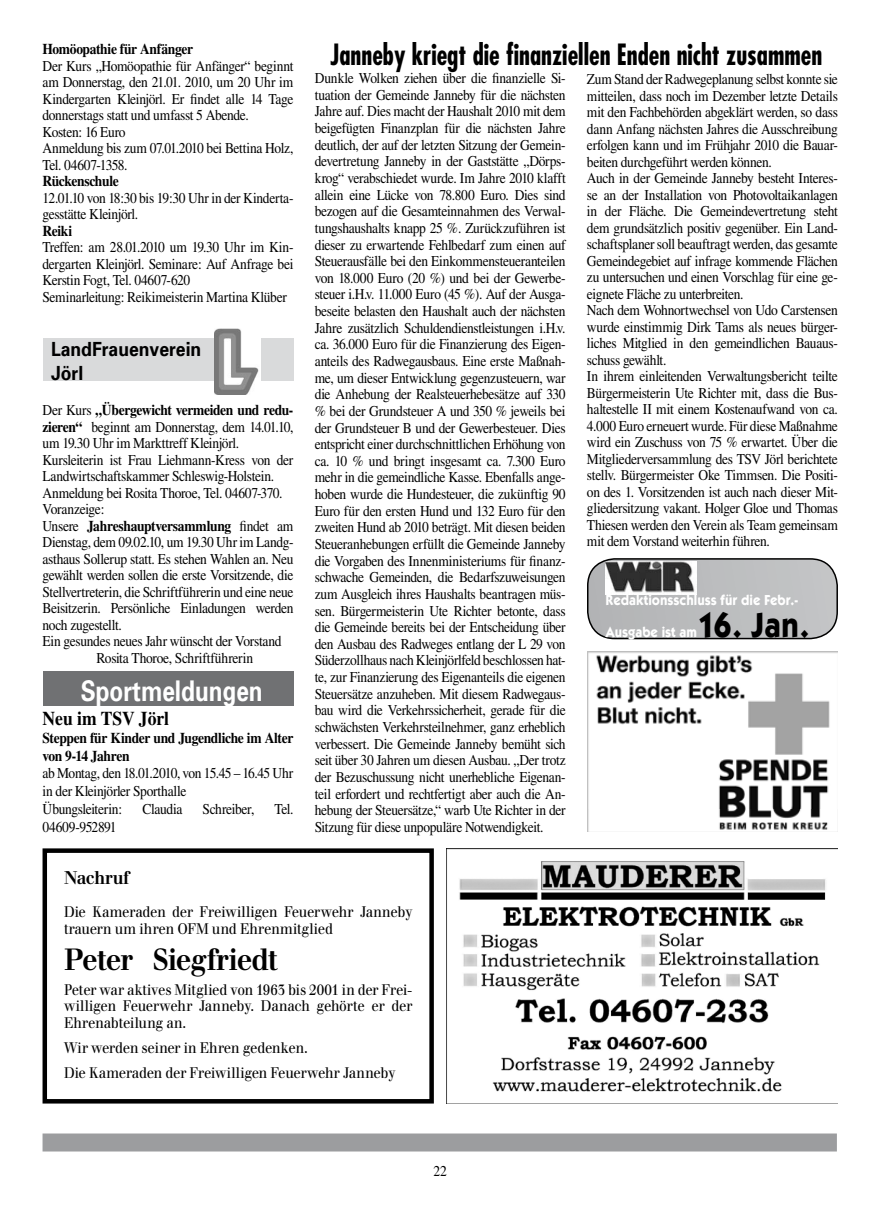
<style>
.page{position:relative;width:872px;height:1212px;background:#fff}
.page>*{position:absolute;margin:0;border:0;box-sizing:border-box;transform-origin:0 0}
.t1{font:700 36px "Kabel Itc T";color:#000;scale:.9 1}
.t2{font:700 30px "Walbaum";letter-spacing:-.035em;color:#000;scale:.9 1}
.t3{font:700 condensed 28.5px "Futura";color:#000;scale:.9 1}
.t4{font:700 28.5px "Univers";color:#fff;scale:.79 1}
.t5{font:700 19.5px/23.7px "Univers";color:#000;scale:.9 1}
.t6{font:700 19.5px "Times";color:#000;scale:.9 1}
.t7{font:700 18px "Walbaum";letter-spacing:-.02em;color:#000;scale:.9 1}
.t8{font:15px/16.6px "Times";letter-spacing:-.025em;color:#000;scale:.9 1}
.t9{font:15px/16.5px "Walbaum";letter-spacing:-.02em;color:#000;scale:.9 1}
.t10{font:700 15px/17.7px "Times";letter-spacing:-.025em;color:#000;scale:.9 1}
.t11{font:700 15px/31.5px "Kabel Itc T";color:#fff;scale:.9 1}
.s1{font-weight:400}
.s2{font-weight:700}
</style>
<div class="page">
<div style="left:43px;top:672px;width:250px;height:34px;background:#707173"></div>
<div style="left:43px;top:339px;width:250px;height:42px;background:#d9dadb"></div>
<img style="left:214px;top:329px;width:46px;height:65px">
<div style="left:43px;top:848px;width:391px;height:255px;border:4px solid #000"></div>
<img style="left:446px;top:848px;width:392px;height:255px">
<div style="left:43px;top:1133px;width:794px;height:18px;background:#9c9d9f"></div>
<img style="left:587px;top:652px;width:251px;height:180px">
<svg style="left:588px;top:559px;width:249px;height:79px;background:#bcbdbf"></svg>
<img style="left:605px;top:561px;width:92px;height:33px">
<div style="left:587px;top:558px;width:251px;height:81px;border:2px solid #000;border-radius:27px"></div>
<p class="t10" style="left:43px;top:40px;width:169px">Homöopathie für Anfänger</p>
<p class="t8" style="left:43px;top:57px;width:280px">Der Kurs „Homöopathie für Anfänger“ beginnt am Donnerstag, den 21.01. 2010, um 20 Uhr im Kindergarten Kleinjörl. Er findet alle 14 Tage donnerstags statt und umfasst 5 Abende.<br>Kosten: 16 Euro<br>Anmeldung bis zum 07.01.2010 bei Bettina Holz, Tel. 04607-1358.</p>
<p class="t10" style="left:43px;top:172px;width:86px">Rückenschule</p>
<p class="t8" style="left:43px;top:189px;width:280px">12.01.10 von 18:30 bis 19:30 Uhr in der Kinderta&shy;gesstätte Kleinjörl.</p>
<p class="t10" style="left:43px;top:222px;width:34px">Reiki</p>
<p class="t8" style="left:43px;top:239px;width:280px">Treffen: am 28.01.2010 um 19.30 Uhr im Kin&shy;dergarten Kleinjörl. Seminare: Auf Anfrage bei Kerstin Fogt, Tel. 04607-620<br>Seminarleitung: Reikimeisterin Martina Klüber</p>
<h3 class="t5" style="left:51px;top:337px;width:168px">LandFrauenverein<br>Jörl</h3>
<p class="t10" style="left:43px;top:401px;width:280px"><span class="s1">Der Kurs</span> „Übergewicht vermeiden und redu-</p>
<p class="t8" style="left:43px;top:418px;width:280px"><span class="s2">zieren“</span> beginnt am Donnerstag, dem 14.01.10,</p>
<p class="t8" style="left:43px;top:435px;width:220px">um 19.30 Uhr im Markttreff Kleinjörl.</p>
<p class="t8" style="left:43px;top:451px;width:280px">Kursleiterin ist Frau Liehmann-Kress von der</p>
<p class="t8" style="left:43px;top:468px;width:259px">Landwirtschaftskammer Schleswig-Holstein.</p>
<p class="t8" style="left:43px;top:484px;width:268px">Anmeldung bei Rosita Thoroe, Tel. 04607-370.</p>
<p class="t8" style="left:43px;top:501px;width:70px">Voranzeige:</p>
<p class="t10" style="left:43px;top:517px;width:280px"><span class="s1">Unsere</span> Jahreshauptversammlung <span class="s1">findet am</span></p>
<p class="t8" style="left:43px;top:534px;width:280px">Dienstag, dem 09.02.10, um 19.30 Uhr im Landg-</p>
<p class="t8" style="left:43px;top:550px;width:280px">asthaus Sollerup statt. Es stehen Wahlen an. Neu</p>
<p class="t8" style="left:43px;top:567px;width:280px">gewählt werden sollen die erste Vorsitzende, die</p>
<p class="t8" style="left:43px;top:583px;width:280px">Stellvertreterin, die Schriftführerin und eine neue</p>
<p class="t8" style="left:43px;top:600px;width:280px">Beisitzerin. Persönliche Einladungen werden</p>
<p class="t8" style="left:43px;top:616px;width:90px">noch zugestellt.</p>
<p class="t8" style="left:43px;top:633px;width:267px">Ein gesundes neues Jahr wünscht der Vorstand</p>
<p class="t8" style="left:97px;top:649px;width:175px">Rosita Thoroe, Schriftführerin</p>
<h3 class="t4" style="left:81px;top:672px;width:232px">Sportmeldungen</h3>
<h3 class="t6" style="left:43px;top:707px;width:142px">Neu im TSV Jörl</h3>
<p class="t10" style="left:43px;top:729px;width:280px">Steppen für Kinder und Jugendliche im Alter von 9-14 Jahren</p>
<p class="t8" style="left:43px;top:764px;width:280px;line-height:17.7px">ab Montag, den 18.01.2010, von 15.45 – 16.45 Uhr in der Kleinjörler Sporthalle<br>Übungsleiterin:</p>
<p class="t8" style="left:142px;top:800px;width:46px">Claudia</p>
<p class="t8" style="left:203px;top:800px;width:59px">Schreiber,</p>
<p class="t8" style="left:274px;top:800px;width:23px">Tel.</p>
<p class="t8" style="left:43px;top:818px;width:84px">04609-952891</p>
<h3 class="t3" style="left:330px;top:36px;width:548px">Janneby kriegt die finanziellen Enden nicht zusammen</h3>
<p class="t8" style="left:315px;top:70px;width:280px;text-align:justify">Dunkle Wolken ziehen über die finanzielle Si&shy;tuation der Gemeinde Janneby für die nächsten Jahre auf. Dies macht der Haushalt 2010 mit dem beigefügten Finanzplan für die nächsten Jahre deutlich, der auf der letzten Sitzung der Gemein&shy;devertretung Janneby in der Gaststätte „Dörps&shy;krog“ verabschiedet wurde. Im Jahre 2010 klafft allein eine Lücke von 78.800 Euro. Dies sind bezogen auf die Gesamteinnahmen des Verwal&shy;tungshaushalts knapp 25 %. Zurückzuführen ist dieser zu erwartende Fehlbedarf zum einen auf Steuerausfälle bei den Einkommensteueranteilen von 18.000 Euro (20 %) und bei der Gewerbe&shy;steuer i.H.v. 11.000 Euro (45 %). Auf der Ausga&shy;beseite belasten den Haushalt auch der nächsten Jahre zusätzlich Schuldendienstleistungen i.H.v. ca. 36.000 Euro für die Finanzierung des Eigen&shy;anteils des Radwegausbaus. Eine erste Maßnah&shy;me, um dieser Entwicklung gegenzusteuern, war die Anhebung der Realsteuerhebesätze auf 330 % bei der Grundsteuer A und 350 % jeweils bei der Grundsteuer B und der Gewerbesteuer. Dies entspricht einer durchschnittlichen Erhöhung von ca. 10 % und bringt insgesamt ca. 7.300 Euro mehr in die gemeindliche Kasse. Ebenfalls ange&shy;hoben wurde die Hundesteuer, die zukünftig 90<br>Euro für den ersten Hund und 132 Euro für den zweiten Hund ab 2010 beträgt. Mit diesen beiden Steueranhebungen erfüllt die Gemeinde Janneby die Vorgaben des Innenministeriums für finanz&shy;schwache Gemeinden, die Bedarfszuweisungen zum Ausgleich ihres Haushalts beantragen müs&shy;sen. Bürgermeisterin Ute Richter betonte, dass die Gemeinde bereits bei der Entscheidung über den Ausbau des Radweges entlang der L 29 von Süderzollhaus nach Kleinjörlfeld beschlossen hat&shy;te, zur Finanzierung des Eigenanteils die eigenen Steuersätze anzuheben. Mit diesem Radwegaus&shy;bau wird die Verkehrssicherheit, gerade für die schwächsten Verkehrsteilnehmer, ganz erheblich verbessert. Die Gemeinde Janneby bemüht sich seit über 30 Jahren um diesen Ausbau. „Der trotz der Bezuschussung nicht unerhebliche Eigenan&shy;teil erfordert und rechtfertigt aber auch die An&shy;hebung der Steuersätze,“ warb Ute Richter in der Sitzung für diese unpopuläre Notwendigkeit.</p>
<p class="t8" style="left:587px;top:71px;width:280px">Zum Stand der Radwegeplanung selbst konnte sie mitteilen, dass noch im Dezember letzte Details mit den Fachbehörden abgeklärt werden, so dass dann Anfang nächsten Jahres die Ausschreibung erfolgen kann und im Frühjahr 2010 die Bauar&shy;beiten durchgeführt werden können.<br>Auch in der Gemeinde Janneby besteht Interes&shy;se an der Installation von Photovoltaikanlagen in der Fläche. Die Gemeindevertretung steht dem grundsätzlich positiv gegenüber. Ein Land&shy;schaftsplaner soll beauftragt werden, das gesamte Gemeindegebiet auf infrage kommende Flächen zu untersuchen und einen Vorschlag für eine ge&shy;eignete Fläche zu unterbreiten.<br>Nach dem Wohnortwechsel von Udo Carstensen wurde einstimmig Dirk Tams als neues bürger&shy;liches Mitglied in den gemeindlichen Bauaus&shy;schuss gewählt.<br>In ihrem einleitenden Verwaltungsbericht teilte Bürgermeisterin Ute Richter mit, dass die Bus&shy;haltestelle II mit einem Kostenaufwand von ca.<br>4.000 Euro erneuert wurde. Für diese Maßnahme wird ein Zuschuss von 75 % erwartet. Über die Mitgliederversammlung des TSV Jörl berichtete stellv. Bürgermeister Oke Timmsen. Die Positi&shy;on des 1. Vorsitzenden ist auch nach dieser Mit&shy;gliedersitzung vakant. Holger Gloe und Thomas Thiesen werden den Verein als Team gemeinsam mit dem Vorstand weiterhin führen.</p>
<p class="t11" style="left:605px;top:584px;width:215px">Redaktionsschluss für die Febr.-<br>Ausgabe ist am</p>
<h1 class="t1" style="left:697px;top:602px;width:127px">16. Jan.</h1>
<p class="t7" style="left:64px;top:867px;width:74px">Nachruf</p>
<p class="t9" style="left:64px;top:904px;width:388px">Die Kameraden der Freiwilligen Feuerwehr Janneby trauern um ihren OFM und Ehrenmitglied</p>
<h2 class="t2" style="left:64px;top:941px;width:240px">Peter Siegfriedt</h2>
<p class="t9" style="left:64px;top:981px;width:388px;text-align:justify">Peter war aktives Mitglied von 1963 bis 2001 in der Frei&shy;willigen Feuerwehr Janneby. Danach gehörte er der Ehrenabteilung an.</p>
<p class="t9" style="left:64px;top:1035px;width:369px;line-height:25px">Wir werden seiner in Ehren gedenken.<br>Die Kameraden der Freiwilligen Feuerwehr Janneby</p>
<p class="t8" style="left:433px;top:1162px;width:16px">22</p>
</div>
